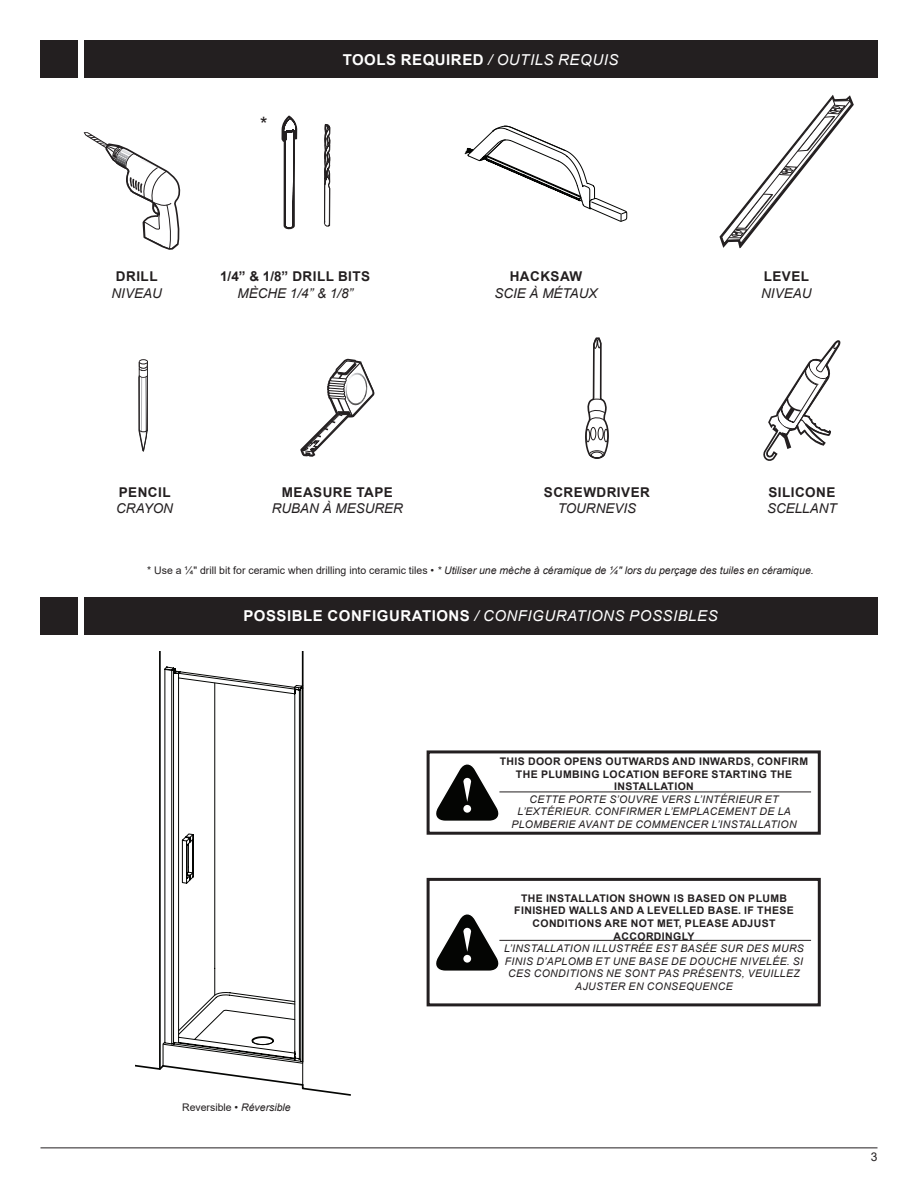
<style>
.page{position:relative;width:918px;height:1188px;background:#fff}
.page>*{position:absolute;margin:0;border:0;box-sizing:border-box;transform-origin:0 0}
.t1{font:19.35px "Arial";color:#231f20}
.ISNTRUCTIONS_TEXT{font:italic 15px "Arial";letter-spacing:.035em;color:#fff}
.ISNTRUCTIONS_TEXT-2{font:700 15px "Arial";letter-spacing:.035em;color:#fff}
.Tools_French{font:italic 13.5px "Arial";color:#231f20}
.Tools_English{font:700 13.5px "Arial";letter-spacing:.035em;color:#231f20}
.t2{font:12px "Arial";color:#231f20}
.Note{font:italic 10.5px/12.6px "Arial";letter-spacing:.035em;color:#231f20;text-align:center}
.FOOTER_TEXT{font:italic 10.5px "Arial";color:#231f20}
.s1{font-weight:400;font-style:italic}
.s2{font-style:normal}
.s3{font-weight:700;font-style:normal}
</style>
<div class="page">
<hr style="left:40px;top:1148px;width:838px;height:1px;background:#231f20">
<div style="left:84px;top:40px;width:794px;height:38px;background:#231f20"></div>
<div style="left:84px;top:597px;width:794px;height:38px;background:#231f20"></div>
<div style="left:40px;top:40px;width:38px;height:38px;background:#231f20"></div>
<div style="left:40px;top:597px;width:38px;height:38px;background:#231f20"></div>
<svg style="left:300px;top:359px;width:74px;height:97px"></svg>
<svg style="left:84px;top:132px;width:97px;height:118px"></svg>
<svg style="left:763px;top:340px;width:78px;height:121px"></svg>
<svg style="left:138px;top:359px;width:10px;height:93px"></svg>
<svg style="left:585px;top:337px;width:24px;height:122px"></svg>
<svg style="left:719px;top:95px;width:135px;height:154px"></svg>
<svg style="left:281px;top:115px;width:50px;height:115px"></svg>
<svg style="left:465px;top:125px;width:163px;height:97px"></svg>
<hr style="left:159px;top:651px;width:2px;height:418px;background:#040503">
<hr style="left:302px;top:651px;width:2px;height:411px;background:#040503">
<svg style="left:135px;top:1040px;width:216px;height:56px"></svg>
<svg style="left:162px;top:666px;width:142px;height:398px"></svg>
<div style="left:427px;top:750px;width:394px;height:85px;border:3px solid #231f20"></div>
<svg style="left:436px;top:764px;width:68px;height:57px"></svg>
<div style="left:463px;top:805px;width:8px;height:8px;background:#fff;border-radius:50%"></div>
<hr style="left:499px;top:792px;width:312px;height:1px;background:#231f20">
<div style="left:427px;top:878px;width:394px;height:128px;border:3px solid #231f20"></div>
<svg style="left:436px;top:914px;width:68px;height:57px"></svg>
<div style="left:463px;top:955px;width:8px;height:8px;background:#fff;border-radius:50%"></div>
<hr style="left:499px;top:940px;width:312px;height:1px;background:#231f20">
<p class="t1" style="left:260px;top:111px;width:9px">*</p>
<p class="ISNTRUCTIONS_TEXT-2" style="left:343px;top:49px;width:277px">TOOLS REQUIRED <span class="s1">/ OUTILS REQUIS</span></p>
<p class="Tools_English" style="left:116px;top:267px;width:43px">DRILL</p>
<p class="Tools_French" style="left:112px;top:284px;width:52px">NIVEAU</p>
<p class="Tools_English" style="left:220px;top:267px;width:152px">1/4” &amp; 1/8” DRILL BITS</p>
<p class="Tools_French" style="left:237px;top:284px;width:117px">MÈCHE 1/4” &amp; 1/8”</p>
<p class="Tools_English" style="left:510px;top:267px;width:74px">HACKSAW</p>
<p class="Tools_French" style="left:494px;top:284px;width:105px">SCIE À MÉTAUX</p>
<p class="Tools_English" style="left:764px;top:267px;width:47px">LEVEL</p>
<p class="Tools_French" style="left:761px;top:284px;width:52px">NIVEAU</p>
<p class="Tools_English" style="left:119px;top:483px;width:53px">PENCIL</p>
<p class="Tools_French" style="left:116px;top:500px;width:58px">CRAYON</p>
<p class="Tools_English" style="left:282px;top:483px;width:112px">MEASURE TAPE</p>
<p class="Tools_French" style="left:272px;top:500px;width:133px">RUBAN À MESURER</p>
<p class="Tools_English" style="left:544px;top:483px;width:107px">SCREWDRIVER</p>
<p class="Tools_French" style="left:558px;top:500px;width:80px">TOURNEVIS</p>
<p class="Tools_English" style="left:768px;top:483px;width:69px">SILICONE</p>
<p class="Tools_French" style="left:767px;top:500px;width:71px">SCELLANT</p>
<p class="FOOTER_TEXT" style="left:147px;top:564px;width:668px"><span class="s2">* Use a ¼" drill bit for ceramic when drilling into ceramic tiles</span> • * Utiliser une mèche à céramique de ¼" lors du perçage des tuiles en céramique.</p>
<p class="ISNTRUCTIONS_TEXT" style="left:243px;top:606px;width:476px"><span class="s3">POSSIBLE CONFIGURATIONS</span> / CONFIGURATIONS POSSIBLES</p>
<p class="FOOTER_TEXT" style="left:182px;top:1101px;width:110px"><span class="s2">Reversible</span> • Réversible</p>
<p class="Note" style="left:500px;top:755px;width:310px"><span class="s3">THIS DOOR OPENS OUTWARDS AND INWARDS, CONFIRM THE PLUMBING LOCATION BEFORE STARTING THE INSTALLATION<br></span>CETTE PORTE S’OUVRE VERS L’INTÉRIEUR ET L’EXTÉRIEUR. CONFIRMER L’EMPLACEMENT DE LA PLOMBERIE AVANT DE COMMENCER L’INSTALLATION</p>
<p class="Note" style="left:504px;top:892px;width:301px"><span class="s3">THE INSTALLATION SHOWN IS BASED ON PLUMB FINISHED WALLS AND A LEVELLED BASE. IF THESE CONDITIONS ARE NOT MET, PLEASE ADJUST ACCORDINGLY<br></span>L’INSTALLATION ILLUSTRÉE EST BASÉE SUR DES MURS FINIS D’APLOMB ET UNE BASE DE DOUCHE NIVELÉE. SI CES CONDITIONS NE SONT PAS PRÉSENTS, VEUILLEZ AJUSTER EN CONSEQUENCE</p>
<p class="t2" style="left:871px;top:1149px;width:8px">3</p>
</div>
